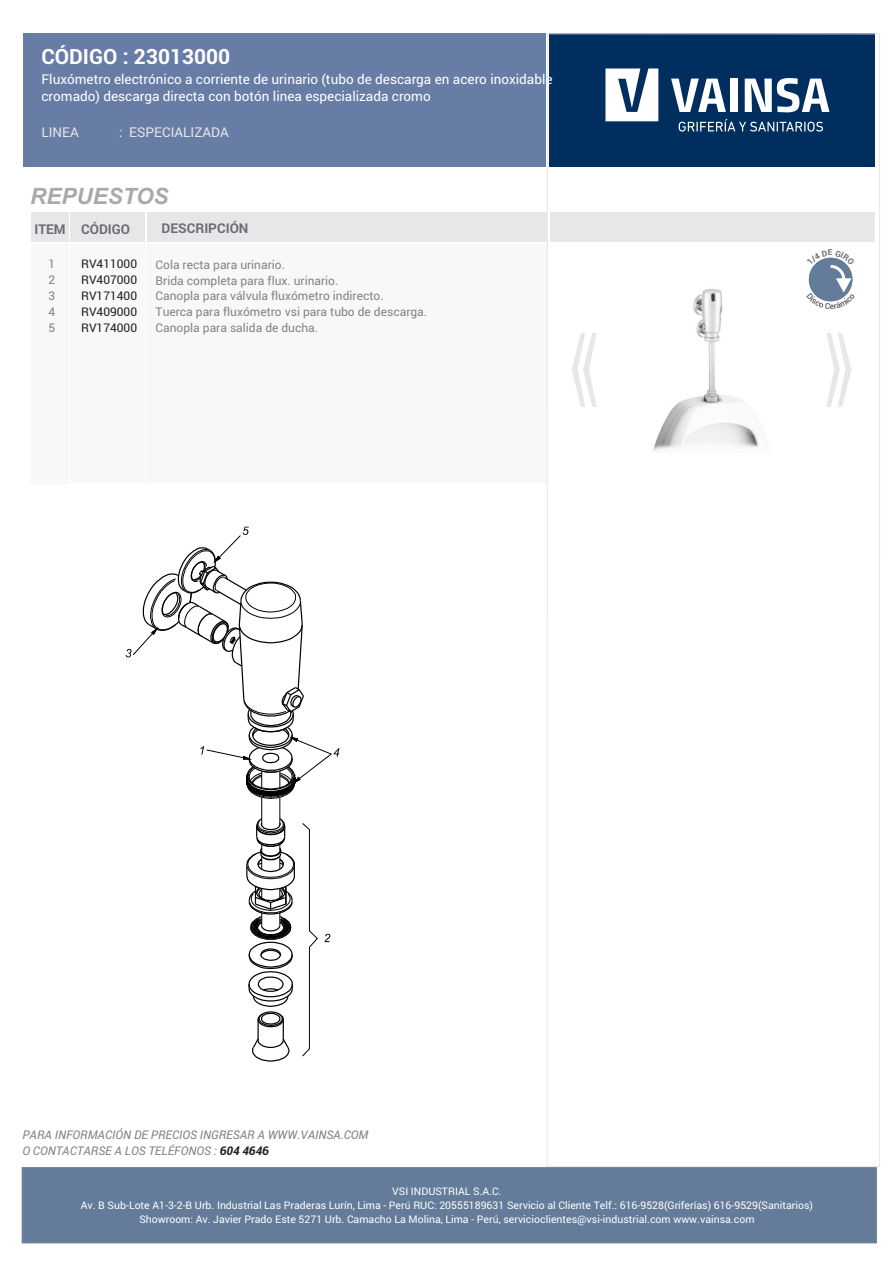
<style>
.page{position:relative;width:893px;height:1263px;background:#fff}
.page>*{position:absolute;margin:0;border:0;box-sizing:border-box;transform-origin:0 0}
.t1{font:166.2px "Arial";color:#e6e7e9;scale:.36 1}
.t2{font:italic 700 22.5px "Arial";color:#a8a9ad}
.t3{font:700 21px "Roboto";color:#fff}
.t4{font:13.5px/17.9px "Roboto";color:#fff}
.t5{font:700 13.5px "Roboto";color:#6c6d70}
.t6{font:13.5px "Roboto";color:#e6e7e9}
.t7{font:12px/15.8px "Roboto";color:#808285;text-align:justify}
.t8{font:italic 12px/15.9px "Roboto";color:#808285}
.t9{font:12px/15.8px "Roboto";color:#231f20;text-align:justify}
.t10{font:10.5px/13.8px "Roboto";color:#fff;text-align:center}
.s1{font-weight:700;color:#231f20}
</style>
<div class="page">
<div style="left:147px;top:213px;width:400px;height:29px;background:#e6e7e9"></div>
<div style="left:71px;top:213px;width:74px;height:29px;background:#e6e7e9"></div>
<div style="left:32px;top:213px;width:37px;height:29px;background:#e6e7e9"></div>
<div style="left:146px;top:244px;width:401px;height:238px;background:#f8f8f7"></div>
<div style="left:549px;top:34px;width:326px;height:133px;background:#002e5e"></div>
<svg style="left:605px;top:68px;width:53px;height:53px"></svg>
<svg style="left:671px;top:79px;width:55px;height:33px"></svg>
<div style="left:730px;top:79px;width:8px;height:33px;background:#fff"></div>
<svg style="left:745px;top:78px;width:84px;height:34px"></svg>
<svg style="left:679px;top:119px;width:144px;height:13px"></svg>
<div style="left:23px;top:34px;width:522px;height:133px;background:#687da6"></div>
<div style="left:70px;top:244px;width:74px;height:239px;background:#f8f8f7"></div>
<div style="left:32px;top:244px;width:37px;height:241px;background:#f8f8f7"></div>
<div style="left:22px;top:1167px;width:855px;height:76px;background:#647b99"></div>
<div style="left:550px;top:213px;width:325px;height:29px;background:#e6e7e9"></div>
<img style="left:653px;top:288px;width:115px;height:163px">
<svg style="left:126px;top:527px;width:213px;height:535px"></svg>
<svg style="left:806px;top:257px;width:49px;height:52px"></svg>
<h3 class="t3" style="left:41px;top:42px;width:190px">CÓDIGO : 23013000</h3>
<p class="t4" style="left:41px;top:69px;width:513px">Fluxómetro electrónico a corriente de urinario (tubo de descarga en acero inoxidable cromado) descarga directa con botón linea especializada cromo</p>
<p class="t6" style="left:41px;top:123px;width:39px">LINEA</p>
<p class="t6" style="left:119px;top:123px;width:111px">: ESPECIALIZADA</p>
<h2 class="t2" style="left:30px;top:187px;width:140px">REPUESTOS</h2>
<p class="t5" style="left:34px;top:219px;width:97px">ITEM CÓDIGO</p>
<p class="t5" style="left:162px;top:219px;width:88px">DESCRIPCIÓN</p>
<p class="t7" style="left:49px;top:256px;width:8px">1<br>2<br>3<br>4<br>5</p>
<p class="t7" style="left:156px;top:256px;width:131px">Cola recta para urinario.</p>
<p class="t7" style="left:156px;top:272px;width:273px;text-align:left">Brida completa para flux. urinario.<br>Canopla para válvula fluxómetro indirecto.<br>Tuerca para fluxómetro vsi para tubo de descarga.<br>Canopla para salida de ducha.</p>
<p class="t9" style="left:81px;top:256px;width:58px">RV411000<br>RV407000<br>RV171400<br>RV409000<br>RV174000</p>
<h1 class="t1" style="left:822px;top:292px;width:94px">»</h1>
<p class="t8" style="left:22px;top:1126px;width:348px">PARA INFORMACIÓN DE PRECIOS INGRESAR A WWW.VAINSA.COM<br>O CONTACTARSE A LOS TELÉFONOS : <span class="s1">604 4646</span></p>
<p class="t10" style="left:81px;top:1184px;width:734px">VSI INDUSTRIAL S.A.C.<br>Av. B Sub-Lote A1-3-2-B Urb. Industrial Las Praderas Lurín, Lima - Perú RUC: 20555189631 Servicio al Cliente Telf.: 616-9528(Griferías) 616-9529(Sanitarios)<br>Showroom: Av. Javier Prado Este 5271 Urb. Camacho La Molina, Lima - Perú, servicioclientes@vsi-industrial.com www.vainsa.com</p>
</div>
